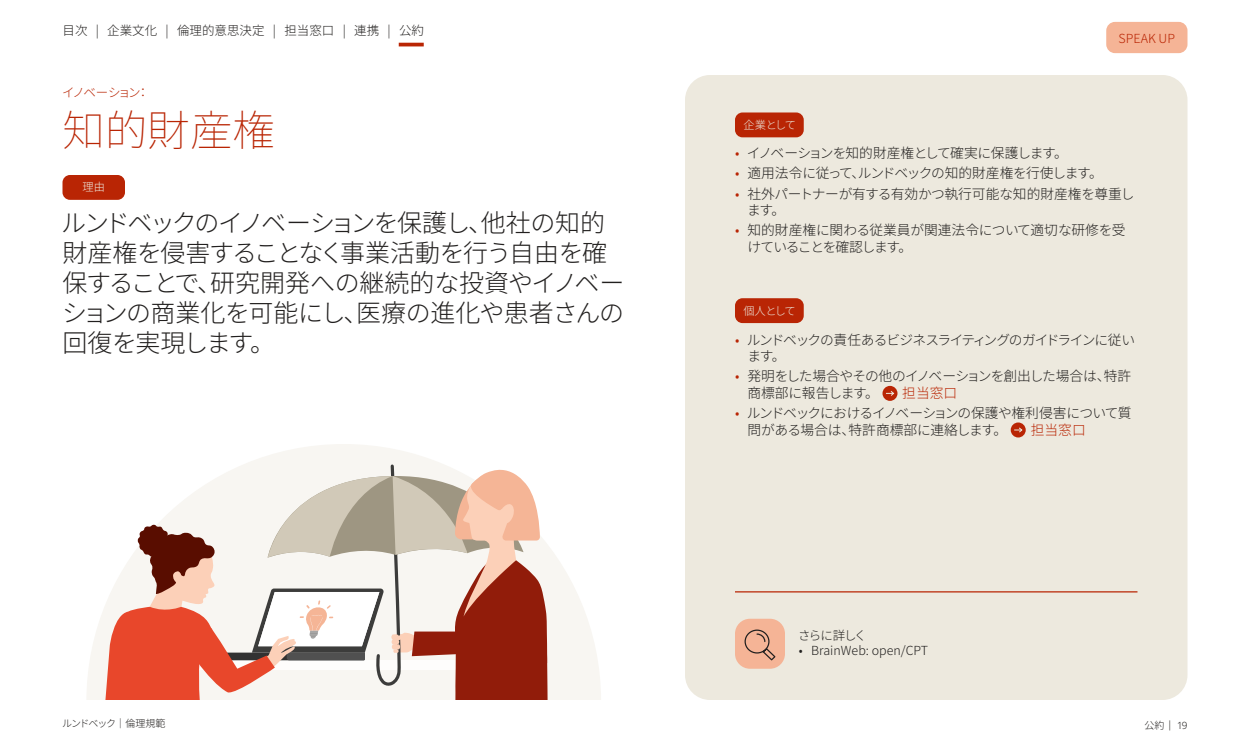
<style>
.page{position:relative;width:1250px;height:750px;background:#fff}
.page>*{position:absolute;margin:0;border:0;box-sizing:border-box;transform-origin:0 0}
.t1{font:200 42.5px "Source Han Sans JP";color:#b92504}
.t2{font:300 25px/30px "Source Han Sans JP";letter-spacing:-.04em;color:#22201f}
.t3{font:300 13.75px/16.5px "Source Han Sans JP";letter-spacing:-.04em;color:#22201f}
.t4{font:300 13.75px/16.5px "Source Han Sans JP";letter-spacing:-.02em;color:#22201f}
.t5{font:300 13.75px/16.5px "Source Han Sans JP";letter-spacing:-.09em;color:#22201f}
.t6{font:300 13.75px "Source Han Sans JP";color:#b92504}
.t7{font:300 12.5px "Source Han Sans JP";color:#22201f}
.t8{font:300 12.5px "Source Han Sans JP";letter-spacing:-.14em;color:#b92504}
.t9{font:300 12.5px "Source Han Sans JP";color:#b92504}
.t10{font:300 11.25px "Source Han Sans JP";letter-spacing:-.03em;color:#ede9de}
.t11{font:300 10px "Source Han Sans JP";letter-spacing:-.085em;color:#22201f}
.t12{font:300 10px "Noto Sans";color:#22201f}
.s1{color:#b92504}
.s2{font-family:"Source Han Sans JP"}
</style>
<div class="page">
<div style="left:1106px;top:22px;width:82px;height:31px;background:#f5b496;border-radius:9px"></div>
<hr style="left:399px;top:43px;width:25px;height:3px;background:#b92504">
<div style="left:685px;top:75px;width:503px;height:625px;background:#ede9de;border-radius:25px"></div>
<div style="left:62px;top:175px;width:63px;height:25px;background:#b92504;border-radius:8px"></div>
<div style="left:735px;top:112px;width:69px;height:25px;background:#b92504;border-radius:8px"></div>
<div style="left:735px;top:298px;width:69px;height:25px;background:#b92504;border-radius:8px"></div>
<hr style="left:735px;top:591px;width:403px;height:1px;background:#b92504">
<div style="left:735px;top:619px;width:50px;height:50px;background:#f5b496;border-radius:15px"></div>
<svg style="left:744px;top:629px;width:32px;height:32px"></svg>
<svg style="left:882px;top:386px;width:16px;height:15px"></svg>
<svg style="left:886px;top:390px;width:9px;height:6px"></svg>
<svg style="left:1011px;top:422px;width:15px;height:16px"></svg>
<svg style="left:1014px;top:427px;width:9px;height:6px"></svg>
<svg style="left:87px;top:444px;width:514px;height:256px"></svg>
<svg style="left:105px;top:465px;width:443px;height:235px"></svg>
<p class="t7" style="left:63px;top:23px;width:363px">目次 | 企業文化 | 倫理的意思決定 | 担当窓口 | 連携 | 公約</p>
<p class="t8" style="left:62px;top:86px;width:89px">イノベーション：</p>
<h1 class="t1" style="left:62px;top:107px;width:214px">知的財産権</h1>
<p class="t10" style="left:82px;top:181px;width:24px">理由</p>
<h2 class="t2" style="left:61px;top:209px;width:565px">ルンドベックのイノベーションを保護し、他社の知的財産権を侵害することなく事業活動を行う自由を確保することで、研究開発への継続的な投資やイノベーションの商業化を可能にし、医療の進化や患者さんの回復を実現します。</h2>
<p class="t11" style="left:62px;top:717px;width:105px">ルンドベック｜倫理規範</p>
<p class="t10" style="left:744px;top:119px;width:54px">企業として</p>
<p class="t9" style="left:1119px;top:31px;width:58px">SPEAK UP</p>
<p class="t3" style="left:735px;top:145px;width:334px"><span class="s1">•</span> イノベーションを知的財産権として確実に保護します。</p>
<p class="t3" style="left:735px;top:165px;width:369px"><span class="s1">•</span> 適用法令に従って、ルンドベックの知的財産権を行使します。</p>
<p class="t4" style="left:747px;top:186px;width:389px;text-indent:-12px"><span class="s1">•</span> 社外パートナーが有する有効かつ執行可能な知的財産権を尊重します。</p>
<p class="t4" style="left:747px;top:222px;width:379px;text-indent:-12px"><span class="s1">•</span> 知的財産権に関わる従業員が関連法令について適切な研修を受けていることを確認します。</p>
<p class="t10" style="left:743px;top:305px;width:54px">個人として</p>
<p class="t5" style="left:747px;top:332px;width:389px;text-indent:-12px"><span class="s1">•</span> ルンドベックの責任あるビジネスライティングのガイドラインに従います。</p>
<p class="t3" style="left:747px;top:368px;width:385px;text-indent:-12px"><span class="s1">•</span> 発明をした場合やその他のイノベーションを創出した場合は、特許商標部に報告します。</p>
<p class="t6" style="left:902px;top:385px;width:56px">担当窓口</p>
<p class="t3" style="left:747px;top:405px;width:386px;text-indent:-12px"><span class="s1">•</span> ルンドベックにおけるイノベーションの保護や権利侵害について質問がある場合は、特許商標部に連絡します。</p>
<p class="t6" style="left:1031px;top:422px;width:56px">担当窓口</p>
<p class="t7" style="left:798px;top:628px;width:70px">さらに詳しく</p>
<p class="t7" style="left:799px;top:643px;width:131px">• BrainWeb: open/CPT</p>
<p class="t12" style="left:1145px;top:719px;width:44px"><span class="s2">公約</span> | 19</p>
</div>
